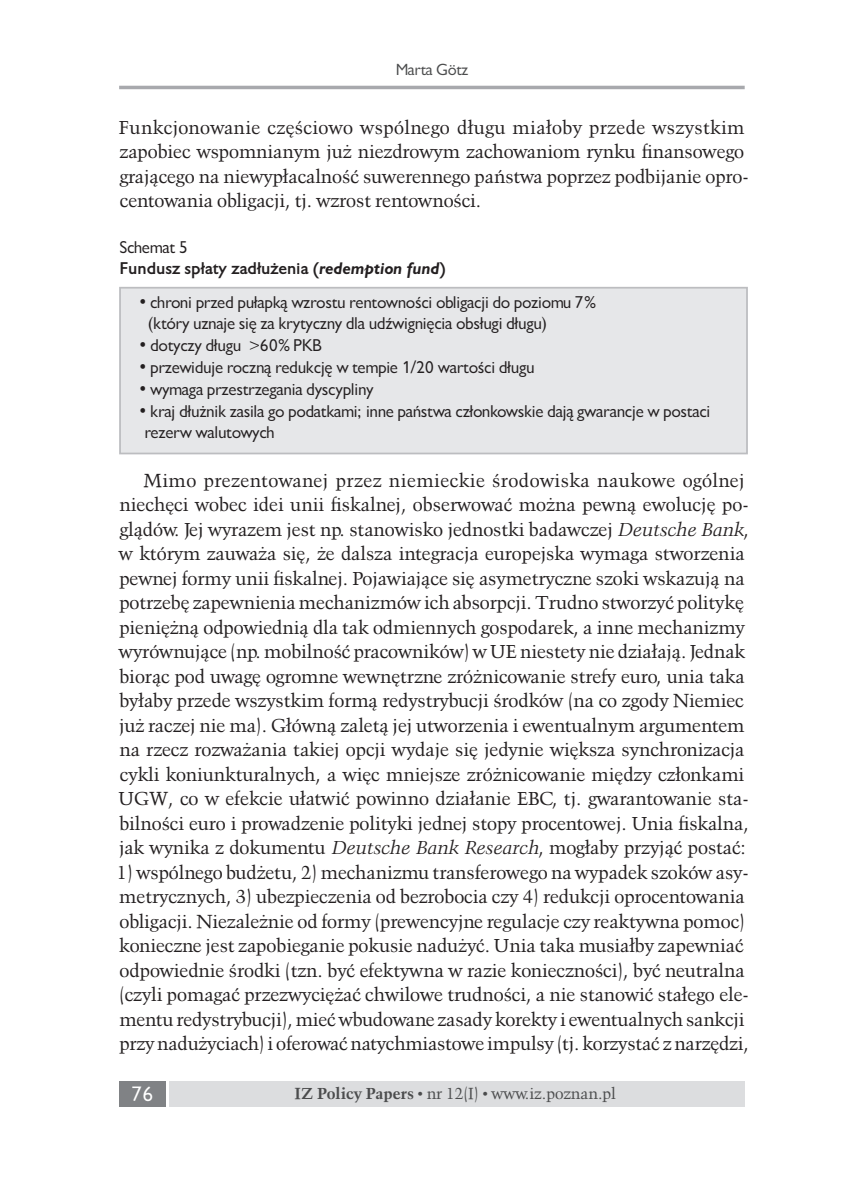
<style>
.page{position:relative;width:844px;height:1191px;background:#fff}
.page>*{position:absolute;margin:0;border:0;box-sizing:border-box;transform-origin:0 0}
.t1{font:19.25px "EFN Gilead";color:#fff}
.t2{font:17.5px/24.5px "EFN Press";color:#231f20}
.t3{font:15.75px/21px "EFN Gilead";color:#231f20}
.t4{font:700 15.75px/21px "EFN Gilead";color:#231f20}
.t5{font:14.88px "EFN Press";color:#4b4c4d}
.t6{font:14.88px "EFN Gilead";color:#4b4c4d}
.s1{font-weight:400}
.s2{font-style:italic}
.s3{font-size:17.5px}
.s4{font-weight:700}
</style>
<div class="page">
<div style="left:169px;top:1081px;width:575px;height:26px;background:#dcdddf"></div>
<div style="left:119px;top:1081px;width:47px;height:26px;background:#808285"></div>
<hr style="left:119px;top:86px;width:625px;height:3px;background:#a8a9ad">
<div style="left:119px;top:287px;width:628px;height:167px;background:#e6e7e9;border:2px solid #bcbdc0"></div>
<p class="t6" style="left:396px;top:59px;width:74px">Marta Götz</p>
<p class="t2" style="left:119px;top:114px;width:631px">Funkcjonowanie częściowo wspólnego długu miałoby przede wszystkim zapobiec wspomnianym już niezdrowym zachowaniom rynku finansowego grającego na niewypłacalność suwerennego państwa poprzez podbijanie opro&shy;centowania obligacji, tj. wzrost rentowności.</p>
<p class="t4" style="left:119px;top:236px;width:328px"><span class="s1">Schemat 5<br></span>Fundusz spłaty zadłużenia (<span class="s2">redemption fund</span>)</p>
<p class="t3" style="left:148px;top:292px;width:449px;text-indent:-8px"><span class="s3">•</span> chroni przed pułapką wzrostu rentowności obligacji do poziomu 7% (który uznaje się za krytyczny dla udźwignięcia obsługi długu)</p>
<p class="t3" style="left:139px;top:335px;width:184px"><span class="s3">•</span> dotyczy długu &gt;60% PKB</p>
<p class="t3" style="left:139px;top:357px;width:396px"><span class="s3">•</span> przewiduje roczną redukcję w tempie 1/20 wartości długu</p>
<p class="t3" style="left:139px;top:378px;width:235px"><span class="s3">•</span> wymaga przestrzegania dyscypliny</p>
<p class="t3" style="left:144px;top:400px;width:567px;text-indent:-5px"><span class="s3">•</span> kraj dłużnik zasila go podatkami; inne państwa członkowskie dają gwarancje w postaci rezerw walutowych</p>
<p class="t2" style="left:118px;top:467px;width:631px;text-indent:25px">Mimo prezentowanej przez niemieckie środowiska naukowe ogólnej niechęci wobec idei unii fiskalnej, obserwować można pewną ewolucję po&shy;glądów. Jej wyrazem jest np. stanowisko jednostki badawczej <span class="s2">Deutsche Bank</span>, w którym zauważa się, że dalsza integracja europejska wymaga stworzenia pewnej formy unii fiskalnej. Pojawiające się asymetryczne szoki wskazują na potrzebę zapewnienia mechanizmów ich absorpcji. Trudno stworzyć politykę pieniężną odpowiednią dla tak odmiennych gospodarek, a inne mechanizmy wyrównujące (np. mobilność pracowników) w UE niestety nie działają. Jednak biorąc pod uwagę ogromne wewnętrzne zróżnicowanie strefy euro, unia taka byłaby przede wszystkim formą redystrybucji środków (na co zgody Niemiec już raczej nie ma). Główną zaletą jej utworzenia i ewentualnym argumentem na rzecz rozważania takiej opcji wydaje się jedynie większa synchronizacja cykli koniunkturalnych, a więc mniejsze zróżnicowanie między członkami UGW, co w efekcie ułatwić powinno działanie EBC, tj. gwarantowanie sta&shy;bilności euro i prowadzenie polityki jednej stopy procentowej. Unia fiskalna, jak wynika z dokumentu <span class="s2">Deutsche Bank Research</span>, mogłaby przyjąć postać:</p>
<p class="t2" style="left:117px;top:859px;width:633px">1) wspólnego budżetu, 2) mechanizmu transferowego na wypadek szoków asy&shy;metrycznych, 3) ubezpieczenia od bezrobocia czy 4) redukcji oprocentowania obligacji. Niezależnie od formy (prewencyjne regulacje czy reaktywna pomoc) konieczne jest zapobieganie pokusie nadużyć. Unia taka musiałby zapewniać odpowiednie środki (tzn. być efektywna w razie konieczności), być neutralna (czyli pomagać przezwyciężać chwilowe trudności, a nie stanowić stałego ele&shy;mentu redystrybucji), mieć wbudowane zasady korekty i ewentualnych sankcji przy nadużyciach) i oferować natychmiastowe impulsy (tj. korzystać z narzędzi,</p>
<p class="t1" style="left:131px;top:1081px;width:23px">76</p>
<p class="t5" style="left:294px;top:1082px;width:323px"><span class="s4">IZ Policy Papers</span> • nr 12(I) • www.iz.poznan.pl</p>
</div>
